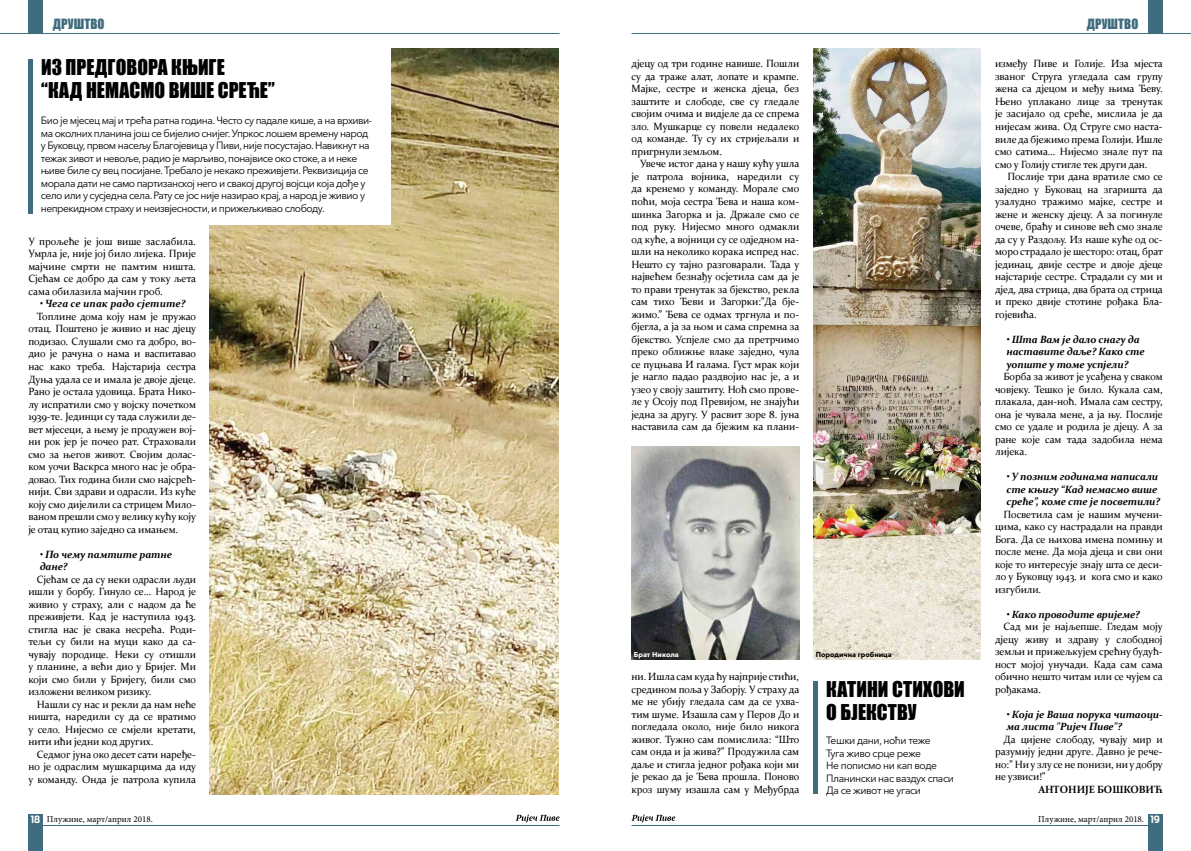
<style>
.page{position:relative;width:1191px;height:851px;background:#fff}
.page>*{position:absolute;margin:0;border:0;box-sizing:border-box;transform-origin:0 0}
.t1{font:20px/23px "Impact";color:#000}
.t2{font:13px "Impact";letter-spacing:.01em;color:#3f6c7e}
.t3{font:10.5px/12.5px "Constantia";letter-spacing:-.01em;color:#000;text-align:justify}
.t4{font:10.5px/12.5px "Avenir Next Cyr";letter-spacing:-.05em;color:#000}
.t5{font:italic 700 10.5px/12.5px "Constantia";letter-spacing:-.01em;color:#000}
.t6{font:700 10.5px "Constantia";letter-spacing:-.01em;color:#000}
.t7{font:9px "Minion Pro";color:#000}
.t8{font:700 7px "Avenir Next Cyr";color:#000}
.t9{font:700 7px "Avenir Next Cyr";color:#fff}
.s1{font-family:"Antenna Cond";font-weight:700;font-size:10px;color:#fff}
</style>
<div class="page">
<img style="left:210px;top:49px;width:349px;height:745px">
<div style="left:27px;top:49px;width:364px;height:176px;background:#fff"></div>
<hr style="left:0;top:33px;width:559px;height:1px;background:#3f6c7e">
<hr style="left:631px;top:33px;width:560px;height:1px;background:#3f6c7e">
<div style="left:28px;top:0;width:15px;height:34px;background:#3f6c7e"></div>
<div style="left:28px;top:814px;width:15px;height:36px;background:#3f6c7e"></div>
<svg style="left:515px;top:814px;width:44px;height:8px"></svg>
<hr style="left:33px;top:824px;width:526px;height:1px;background:#3f6c7e">
<hr style="left:631px;top:824px;width:526px;height:1px;background:#3f6c7e">
<div style="left:1148px;top:814px;width:14px;height:36px;background:#3f6c7e"></div>
<svg style="left:631px;top:814px;width:44px;height:8px"></svg>
<div style="left:1148px;top:0;width:14px;height:34px;background:#3f6c7e"></div>
<div style="left:28px;top:60px;width:5px;height:153px;background:#3f6c7e"></div>
<img style="left:631px;top:446px;width:168px;height:213px">
<img style="left:813px;top:49px;width:168px;height:610px">
<div style="left:813px;top:681px;width:5px;height:113px;background:#3f6c7e"></div>
<p class="t2" style="left:53px;top:14px;width:53px">ДРУШТВО</p>
<h1 class="t1" style="left:41px;top:55px;width:235px">ИЗ ПРЕДГОВОРА КЊИГЕ<br>“КАД НЕМАСМО ВИШЕ СРЕЋЕ”</h1>
<p class="t4" style="left:41px;top:114px;width:333px">Био је мјесец мај и трећа ратна година. Често су падале кише, а на врхиви&shy;ма околних планина још се бијелио снијег. Упркос лошем времену народ у Буковцу, првом насељу Благојевица у Пиви, није посустајао. Навикнут на тежак зивот и невоље, радио је марљиво, понајвисе око стоке, а и неке њиве биле су вец посијане. Требало је некако преживјети. Реквизиција се морала дати не само партизанској него и свакој другој војсци која дође у село или у сусједна села. Рату се јос није назирао крај, а народ је живио у непрекидном страху и неизвјесности, и прижељкивао слободу.</p>
<p class="t3" style="left:28px;top:234px;width:169px">У прољеће је још више заслабила.<br>Умрла је, није јој било лијека. Прије мајчине смрти не памтим ништа.<br>Сјећам се добро да сам у току љета сама обилазила мајчин гроб.</p>
<p class="t5" style="left:40px;top:297px;width:147px">• Чега се ипак радо сјетите?</p>
<p class="t3" style="left:28px;top:309px;width:169px;text-indent:9px">Топлине дома коју нам је пружао отац. Поштено је живио и нас дјецу подизао. Слушали смо га добро, во&shy;дио је рачуна о нама и васпитавао нас како треба. Најстарија сестра Дуња удала се и имала је двоје дјеце.<br>Рано је остала удовица. Брата Нико&shy;лу испратили смо у војску почетком 1939-те. Јединци су тада служили де&shy;вет мјесеци, а њему је продужен вој&shy;ни рок јер је почео рат. Страховали смо за његов живот. Својим долас&shy;ком уочи Васкрса много нас је обра&shy;довао. Тих година били смо најсрећ&shy;нији. Сви здрави и одрасли. Из куће коју смо дијелили са стрицем Мило&shy;ваном прешли смо у велику кућу коју је отац купио заједно са имањем.</p>
<p class="t5" style="left:40px;top:547px;width:134px">• По чему памтите ратне дане?</p>
<p class="t3" style="left:28px;top:572px;width:169px;text-indent:9px">Сјећам се да су неки одрасли људи ишли у борбу. Гинуло се... Народ је живио у страху, али с надом да ће преживјети. Кад је наступила 1943. стигла нас је свака несрећа. Роди&shy;тељи су били на муци како да са&shy;чувају породице. Неки су отишли у планине, а већи дио у Бријег. Ми који смо били у Бријегу, били смо изложени великом ризику.</p>
<p class="t3" style="left:28px;top:697px;width:169px;text-indent:8px">Нашли су нас и рекли да нам неће ништа, наредили су да се вратимо у село. Нијесмо се смјели кретати, нити ићи једни код других.</p>
<p class="t3" style="left:28px;top:747px;width:169px;text-indent:8px">Седмог јуна око десет сати наређе&shy;но је одраслим мушкарцима да иду у команду. Онда је патрола купила</p>
<p class="t3" style="left:631px;top:57px;width:169px">дјецу од три године навише. Пошли су да траже алат, лопате и крампе.<br>Мајке, сестре и женска дјеца, без заштите и слободе, све су гледале својим очима и видјеле да се спрема зло. Мушкарце су повели недалеко од команде. Ту су их стријељали и пригрнули земљом.</p>
<p class="t3" style="left:631px;top:157px;width:169px;text-indent:9px">Увече истог дана у нашу кућу ушла је патрола војника, наредили су да кренемо у команду. Морале смо поћи, моја сестра Ђева и наша ком&shy;шинка Загорка и ја. Држале смо се под руку. Нијесмо много одмакли од куће, а војници су се одједном на&shy;шли на неколико корака испред нас.<br>Нешто су тајно разговарали. Тада у највећем безнађу осјетила сам да је то прави тренутак за бјекство, рекла сам тихо Ђеви и Загорки:”Да бје&shy;жимо.” Ђева се одмах тргнула и по&shy;бјегла, а ја за њом и сама спремна за бјекство. Успјеле смо да претрчимо преко оближње влаке заједно, чула се пуцњава И галама. Густ мрак који је нагло падао раздвојио нас је, а и узео у своју заштиту. Ноћ смо прове&shy;ле у Осоју под Превијом, не знајући једна за другу. У расвит зоре 8. јуна наставила сам да бјежим ка плани-</p>
<p class="t9" style="left:634px;top:649px;width:47px">Брат Никола</p>
<p class="t8" style="left:816px;top:649px;width:77px">Породична гробница</p>
<p class="t3" style="left:631px;top:670px;width:169px">ни. Ишла сам куда ћу најприје стићи, средином поља у Заборју. У страху да ме не убију гледала сам да се ухва&shy;тим шуме. Изашла сам у Перов До и погледала около, није било никога живог. Тужно сам помислила: “Што сам онда и ја жива?” Продужила сам даље и стигла једног рођака који ми је рекао да је Ђева прошла. Поново кроз шуму изашла сам у Међубрда</p>
<h1 class="t1" style="left:826px;top:677px;width:140px">КАТИНИ СТИХОВИ<br>О БЈЕКСТВУ</h1>
<p class="t4" style="left:826px;top:734px;width:129px">Тешки дани, ноћи теже<br>Туга живо срце реже<br>Не пописмо ни кап воде<br>Планински нас ваздух спаси<br>Да се живот не угаси</p>
<p class="t2" style="left:1086px;top:14px;width:53px">ДРУШТВО</p>
<p class="t3" style="left:995px;top:57px;width:169px">између Пиве и Голије. Иза мјеста званог Струга угледала сам групу жена са дјецом и међу њима Ђеву.<br>Њено уплакано лице за тренутак је засијало од среће, мислила је да нијесам жива. Од Струге смо наста&shy;виле да бјежимо према Голији. Ишле смо сатима… Нијесмо знале пут па смо у Голију стигле тек други дан.</p>
<p class="t3" style="left:995px;top:170px;width:169px;text-indent:12px">Послије три дана вратиле смо се заједно у Буковац на згаришта да узалудно тражимо мајке, сестре и жене и женску дјецу. А за погинуле очеве, браћу и синове већ смо знале да су у Раздољу. Из наше куће од ос&shy;моро страдало је шесторо: отац, брат јединац, двије сестре и двоје дјеце најстарије сестре. Страдали су ми и дјед, два стрица, два брата од стрица и преко двије стотине рођака Бла&shy;гојевића.</p>
<p class="t5" style="left:1006px;top:332px;width:140px">• Шта Вам је дало снагу да наставите даље? Како сте уопште у томе успјели?</p>
<p class="t3" style="left:995px;top:370px;width:169px;text-indent:8px">Борба за живот је усађена у сваком човјеку. Тешко је било. Кукала сам, плакала, дан-ноћ. Имала сам сестру, она је чувала мене, а ја њу. Послије смо се удале и родила је дјецу. А за ране које сам тада задобила нема лијека.</p>
<p class="t5" style="left:1006px;top:470px;width:155px">• У позним годинама написали сте књигу “Кад немасмо више среће”, коме сте је посветили?</p>
<p class="t3" style="left:995px;top:507px;width:169px;text-indent:9px">Посветила сам је нашим мучени&shy;цима, како су настрадали на правди Бога. Да се њихова имена помињу и после мене. Да моја дјеца и сви они које то интересује знају шта се деси&shy;ло у Буковцу 1943. и кога смо и како изгубили.</p>
<p class="t5" style="left:1006px;top:607px;width:135px">• Како проводите вријеме?</p>
<p class="t3" style="left:995px;top:620px;width:169px;text-indent:9px">Сад ми је најљепше. Гледам моју дјецу живу и здраву у слободној земљи и прижељкујем срећну будућ&shy;ност мојој унучади. Када сам сама обично нешто читам или се чујем са рођакама.</p>
<p class="t5" style="left:1006px;top:707px;width:158px">• Која је Ваша порука читаоци&shy;ма листа "Ријеч Пиве"?</p>
<p class="t3" style="left:995px;top:732px;width:169px;text-indent:9px">Да цијене слободу, чувају мир и разумију једни друге. Давно је рече&shy;но:” Ни у злу се не понизи, ни у добру не узвиси!”</p>
<p class="t6" style="left:1038px;top:782px;width:126px">АНТОНИЈЕ БОШКОВИЋ</p>
<p class="t7" style="left:31px;top:812px;width:123px"><span class="s1">18</span> Плужине, март/април 2018.</p>
<p class="t7" style="left:1038px;top:812px;width:123px">Плужине, март/април 2018. <span class="s1">19</span></p>
</div>
